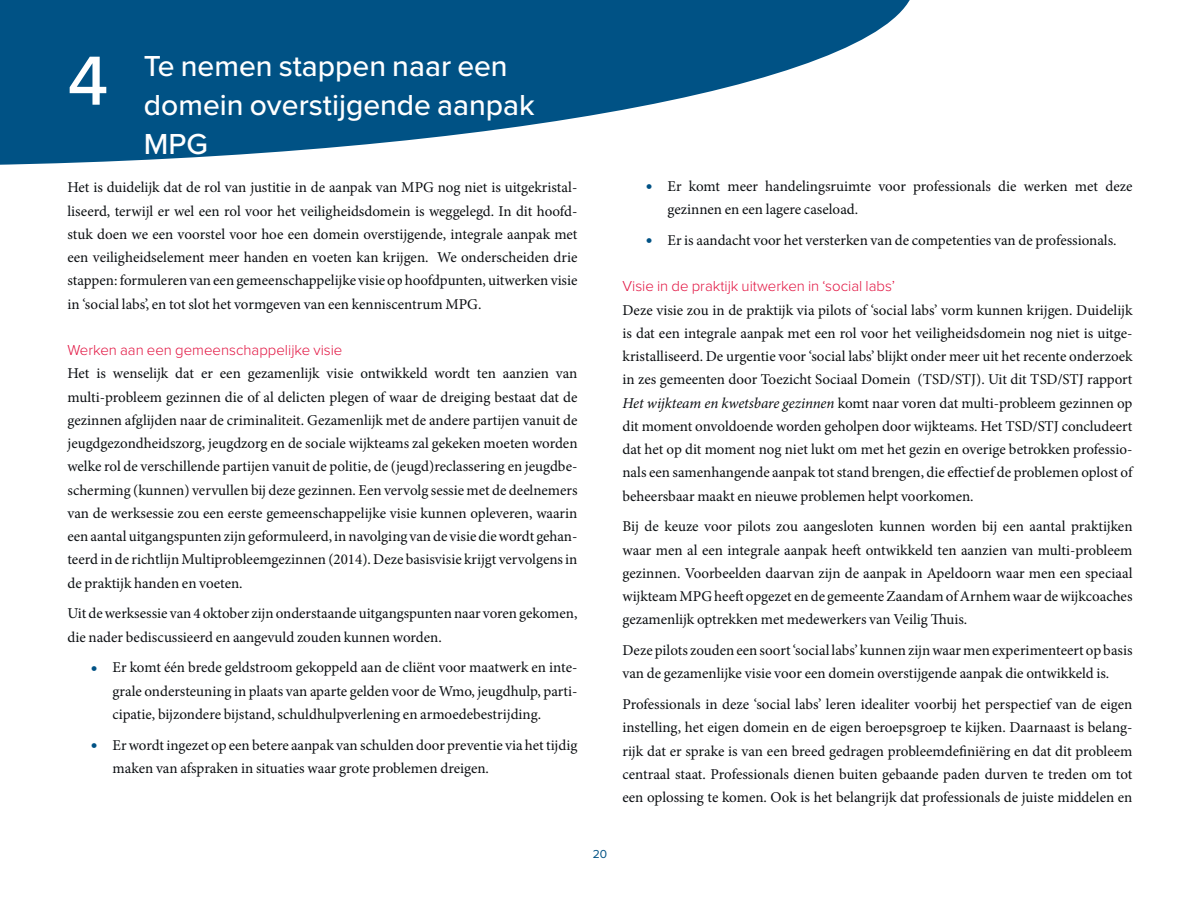
<style>
.page{position:relative;width:1200px;height:900px;background:#fff}
.page>*{position:absolute;margin:0;border:0;box-sizing:border-box;transform-origin:0 0}
.t1{font:500 72px "Proxima Nova";color:#fff}
.t2{font:500 30px/39px "Proxima Nova";color:#fff}
.t3{font:15px/23.2px "Minion Pro";color:#0b0e11;text-align:justify}
.t4{font:300 15px "Proxima Nova";color:#e21542}
.t5{font:12px "Proxima Nova";color:#005285}
.s1{font-family:"Proxima Nova";font-size:22.5px;color:#005285}
.s2{font-style:italic}
</style>
<div class="page">
<svg style="left:0;top:0;width:910px;height:165px;fill:#005285"></svg>
<h1 class="t1" style="left:68px;top:38px;width:42px">4</h1>
<h2 class="t2" style="left:144px;top:47px;width:392px">Te nemen stappen naar een domein overstijgende aanpak<br>MPG</h2>
<p class="t3" style="left:68px;top:176px;width:512px">Het is duidelijk dat de rol van justitie in de aanpak van MPG nog niet is uitgekristal&shy;liseerd, terwijl er wel een rol voor het veiligheidsdomein is weggelegd. In dit hoofd&shy;stuk doen we een voorstel voor hoe een domein overstijgende, integrale aanpak met een veiligheidselement meer handen en voeten kan krijgen. We onderscheiden drie stappen: formuleren van een gemeenschappelijke visie op hoofdpunten, uitwerken visie in ‘social labs’, en tot slot het vormgeven van een kenniscentrum MPG.</p>
<p class="t4" style="left:68px;top:341px;width:276px">Werken aan een gemeenschappelijke visie</p>
<p class="t3" style="left:68px;top:362px;width:512px">Het is wenselijk dat er een gezamenlijk visie ontwikkeld wordt ten aanzien van multi-probleem gezinnen die of al delicten plegen of waar de dreiging bestaat dat de gezinnen afglijden naar de criminaliteit. Gezamenlijk met de andere partijen vanuit de jeugdgezondheidszorg, jeugdzorg en de sociale wijkteams zal gekeken moeten worden welke rol de verschillende partijen vanuit de politie, de (jeugd)reclassering en jeugdbe&shy;scherming (kunnen) vervullen bij deze gezinnen. Een vervolg sessie met de deelnemers van de werksessie zou een eerste gemeenschappelijke visie kunnen opleveren, waarin een aantal uitgangspunten zijn geformuleerd, in navolging van de visie die wordt gehan&shy;teerd in de richtlijn Multiprobleemgezinnen (2014). Deze basisvisie krijgt vervolgens in de praktijk handen en voeten.</p>
<p class="t3" style="left:68px;top:602px;width:511px">Uit de werksessie van 4 oktober zijn onderstaande uitgangspunten naar voren gekomen, die nader bediscussieerd en aangevuld zouden kunnen worden.</p>
<p class="t3" style="left:112px;top:656px;width:467px;text-indent:-22px"><span class="s1">•</span> Er komt één brede geldstroom gekoppeld aan de cliënt voor maatwerk en inte&shy;grale ondersteuning in plaats van aparte gelden voor de Wmo, jeugdhulp, parti&shy;cipatie, bijzondere bijstand, schuldhulpverlening en armoedebestrijding.</p>
<p class="t3" style="left:112px;top:733px;width:466px;text-indent:-22px"><span class="s1">•</span> Er wordt ingezet op een betere aanpak van schulden door preventie via het tijdig maken van afspraken in situaties waar grote problemen dreigen.</p>
<p class="t3" style="left:668px;top:175px;width:466px;text-indent:-22px"><span class="s1">•</span> Er komt meer handelingsruimte voor professionals die werken met deze gezinnen en een lagere caseload.</p>
<p class="t3" style="left:645px;top:229px;width:473px"><span class="s1">•</span> Er is aandacht voor het versterken van de competenties van de professionals.</p>
<p class="t4" style="left:622px;top:277px;width:274px">Visie in de praktijk uitwerken in ‘social labs’</p>
<p class="t3" style="left:622px;top:298px;width:512px">Deze visie zou in de praktijk via pilots of ‘social labs’ vorm kunnen krijgen. Duidelijk is dat een integrale aanpak met een rol voor het veiligheidsdomein nog niet is uitge&shy;kristalliseerd. De urgentie voor ‘social labs’ blijkt onder meer uit het recente onderzoek in zes gemeenten door Toezicht Sociaal Domein (TSD/STJ). Uit dit TSD/STJ rapport <span class="s2">Het wijkteam en kwetsbare gezinnen</span> komt naar voren dat multi-probleem gezinnen op dit moment onvoldoende worden geholpen door wijkteams. Het TSD/STJ concludeert dat het op dit moment nog niet lukt om met het gezin en overige betrokken professio&shy;nals een samenhangende aanpak tot stand brengen, die effectief de problemen oplost of beheersbaar maakt en nieuwe problemen helpt voorkomen.</p>
<p class="t3" style="left:622px;top:515px;width:512px">Bij de keuze voor pilots zou aangesloten kunnen worden bij een aantal praktijken waar men al een integrale aanpak heeft ontwikkeld ten aanzien van multi-probleem gezinnen. Voorbeelden daarvan zijn de aanpak in Apeldoorn waar men een speciaal wijkteam MPG heeft opgezet en de gemeente Zaandam of Arnhem waar de wijkcoaches gezamenlijk optrekken met medewerkers van Veilig Thuis.</p>
<p class="t3" style="left:622px;top:639px;width:512px">Deze pilots zouden een soort ‘social labs’ kunnen zijn waar men experimenteert op basis van de gezamenlijke visie voor een domein overstijgende aanpak die ontwikkeld is.</p>
<p class="t3" style="left:622px;top:693px;width:512px">Professionals in deze ‘social labs’ leren idealiter voorbij het perspectief van de eigen instelling, het eigen domein en de eigen beroepsgroep te kijken. Daarnaast is belang&shy;rijk dat er sprake is van een breed gedragen probleemdefiniëring en dat dit probleem centraal staat. Professionals dienen buiten gebaande paden durven te treden om tot een oplossing te komen. Ook is het belangrijk dat professionals de juiste middelen en</p>
<p class="t5" style="left:593px;top:847px;width:16px">20</p>
</div>
